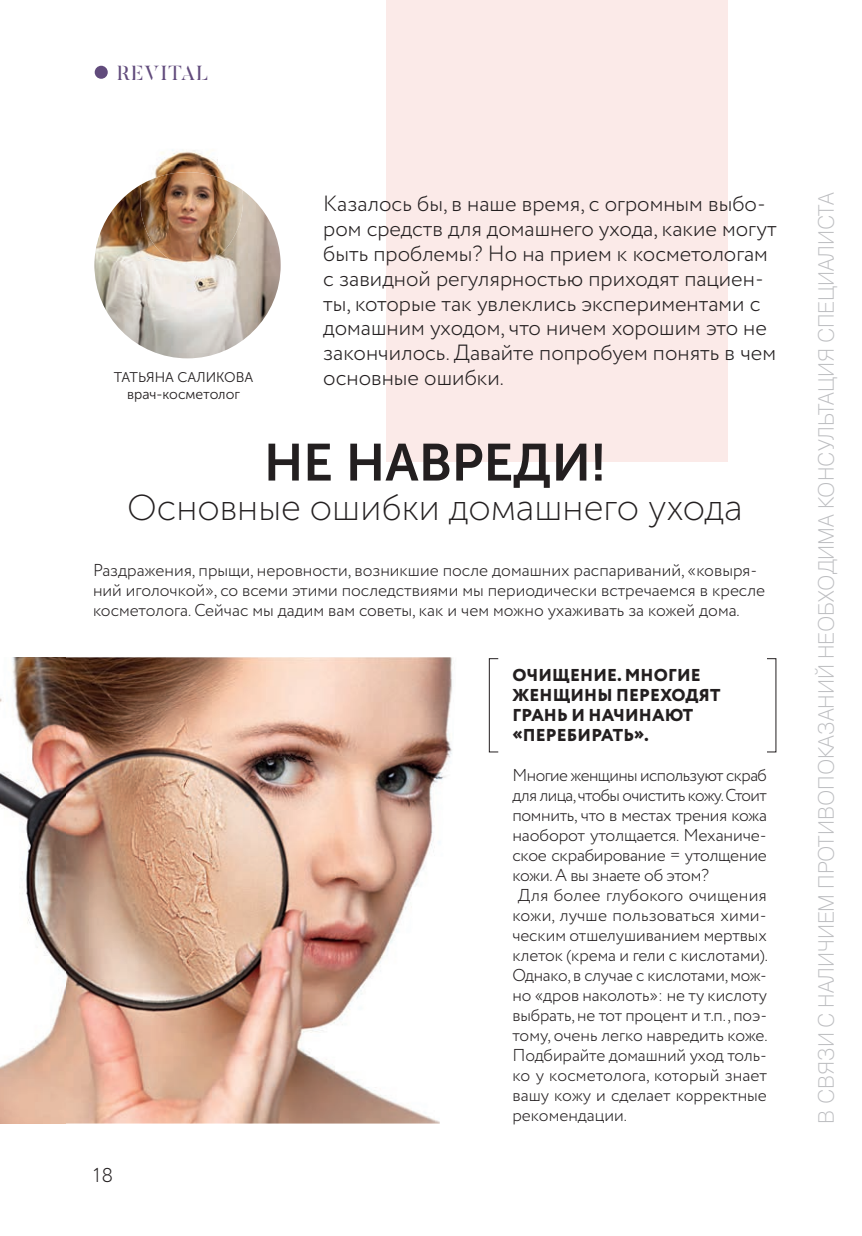
<style>
.page{position:relative;width:862px;height:1236px;background:#fff}
.page>*{position:absolute;margin:0;border:0;box-sizing:border-box;transform-origin:0 0}
.t1{font:52px "Museo Sans Cyrl 700";color:#231f20}
.t2{font:36px "Museo Sans Cyrl 100";color:#231f20}
.t3{font:300 22px/25px "Circe";color:#231f20}
.t4{font:22px "Pragmatica Light C";color:#bcbdc0;scale:.96 1}
.t5{font:20.2px "Butler Stencil";letter-spacing:.05em;color:#614b7c}
.t6{font:300 20px "Circe";color:#231f20}
.t7{font:300 17.2px/20px "Circe";letter-spacing:-.005em;color:#231f20}
.t8{font:800 17.2px/20px "Circe";letter-spacing:.01em;color:#231f20}
.t9{font:300 17.2px "Circe";letter-spacing:-.035em;color:#231f20}
.t10{font:300 17.2px "Circe";letter-spacing:-.03em;color:#231f20}
.t11{font:14px/16.8px "Museo Sans Cyrl 300";color:#231f20;text-align:center}
</style>
<div class="page">
<div style="left:95px;top:66px;width:13px;height:13px;background:#614b7c;border-radius:50%"></div>
<img style="left:65px;top:657px;width:387px;height:400px">
<img style="left:0;top:657px;width:65px;height:466px">
<img style="left:64px;top:1057px;width:376px;height:66px">
<div style="left:386px;top:0;width:341px;height:461px;background:#fbeae8"></div>
<div style="left:489px;top:658px;width:10px;height:94px;border:1px solid #231f20"></div>
<img style="left:94px;top:185px;width:187px;height:173px">
<img style="left:155px;top:149px;width:67px;height:23px">
<img style="left:140px;top:172px;width:103px;height:93px">
<p class="t5" style="left:117px;top:60px;width:93px">REVITAL</p>
<p class="t11" style="left:114px;top:369px;width:141px">ТАТЬЯНА САЛИКОВА врач-косметолог</p>
<p class="t3" style="left:323px;top:191px;width:455px">Казалось бы, в наше время, с огромным выбо&shy;ром средств для домашнего ухода, какие могут быть проблемы? Но на прием к косметологам с завидной регулярностью приходят пациен&shy;ты, которые так увлеклись экспериментами с домашним уходом, что ничем хорошим это не закончилось. Давайте попробуем понять в чем основные ошибки.</p>
<h1 class="t1" style="left:264px;top:434px;width:343px">НЕ НАВРЕДИ!</h1>
<h2 class="t2" style="left:127px;top:489px;width:617px">Основные ошибки домашнего ухода</h2>
<p class="t7" style="left:93px;top:560px;width:674px">Раздражения, прыщи, неровности, возникшие после домашних распариваний, «ковыря&shy;ний иголочкой», со всеми этими последствиями мы периодически встречаемся в кресле косметолога. Сейчас мы дадим вам советы, как и чем можно ухаживать за кожей дома.</p>
<p class="t6" style="left:93px;top:1162px;width:22px">18</p>
<p class="t8" style="left:512px;top:666px;width:209px">ОЧИЩЕНИЕ. МНОГИЕ<br>ЖЕНЩИНЫ ПЕРЕХОДЯТ<br>ГРАНЬ И НАЧИНАЮТ «ПЕРЕБИРАТЬ».</p>
<p class="t10" style="left:512px;top:763px;width:256px">Многие женщины используют скраб</p>
<p class="t9" style="left:512px;top:783px;width:256px">для лица, чтобы очистить кожу. Стоит</p>
<p class="t7" style="left:512px;top:805px;width:256px">помнить, что в местах трения кожа</p>
<p class="t7" style="left:512px;top:825px;width:256px">наоборот утолщается. Механиче-</p>
<p class="t7" style="left:512px;top:845px;width:256px">ское скрабирование = утолщение</p>
<p class="t7" style="left:512px;top:865px;width:198px">кожи. А вы знаете об этом?</p>
<p class="t7" style="left:518px;top:885px;width:251px">Для более глубокого очищения</p>
<p class="t7" style="left:512px;top:905px;width:256px">кожи, лучше пользоваться хими-</p>
<p class="t7" style="left:512px;top:925px;width:256px">ческим отшелушиванием мертвых</p>
<p class="t7" style="left:512px;top:945px;width:257px">клеток (крема и гели с кислотами).</p>
<p class="t7" style="left:512px;top:965px;width:256px">Однако, в случае с кислотами, мож-</p>
<p class="t7" style="left:512px;top:985px;width:256px">но «дров наколоть»: не ту кислоту</p>
<p class="t7" style="left:512px;top:1005px;width:256px">выбрать, не тот процент и т.п., поэ-</p>
<p class="t7" style="left:512px;top:1025px;width:257px">тому, очень легко навредить коже.</p>
<p class="t7" style="left:512px;top:1045px;width:256px">Подбирайте домашний уход толь-</p>
<p class="t7" style="left:512px;top:1065px;width:256px">ко у косметолога, который знает</p>
<p class="t7" style="left:512px;top:1085px;width:256px">вашу кожу и сделает корректные</p>
<p class="t7" style="left:512px;top:1105px;width:116px">рекомендации.</p>
<p class="t4" style="left:814px;top:1124px;width:971px;rotate:-90deg">В СВЯЗИ С НАЛИЧИЕМ ПРОТИВОПОКАЗАНИЙ НЕОБХОДИМА КОНСУЛЬТАЦИЯ СПЕЦИАЛИСТА</p>
</div>
